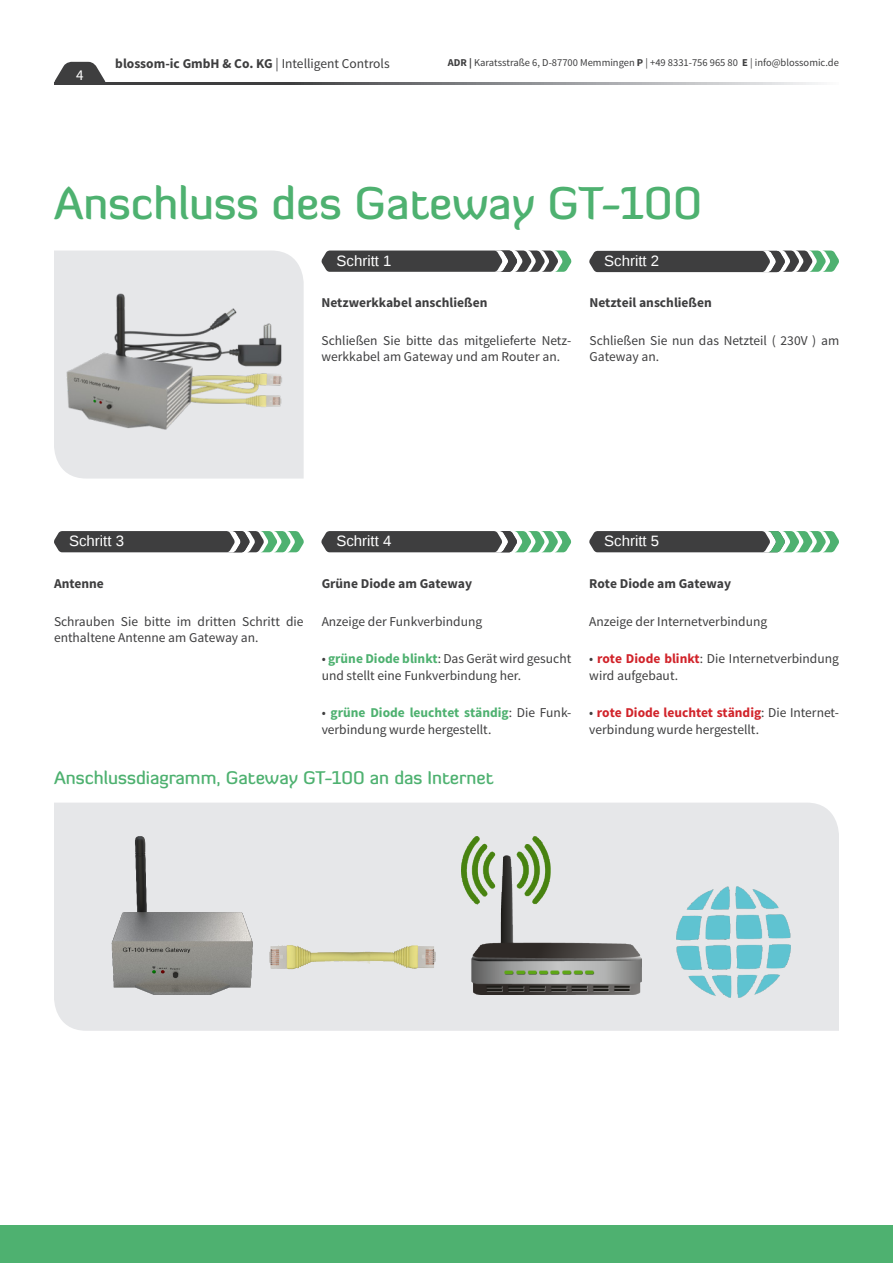
<style>
.page{position:relative;width:893px;height:1263px;background:#fff}
.page>*{position:absolute;margin:0;border:0;box-sizing:border-box;transform-origin:0 0}
.t1{font:500 45px "Diavlo";color:#4eb170}
.t2{font:500 18px "Diavlo";color:#4eb170}
.Body_Text__Regular{font:15px "Liberation Sans";color:#fff}
.t3{font:15px "Source Sans Pro";color:#fff}
.Body_Text__Regular-2{font:13.5px/16.2px "Source Sans Pro";color:#3e3e3f}
.Body_Text__Regular-3{font:700 13.5px "Source Sans Pro";color:#3e3e3f}
.t4{font:10.5px "Source Sans Pro";color:#3e3e3f}
.s1{font-weight:400}
.s2{font-weight:700}
.s3{font-weight:700;color:#4eb170}
.s4{font-weight:700;color:#d1232a}
</style>
<div class="page">
<svg style="left:106px;top:82px;width:712px;height:3px;background:#818284"></svg>
<svg style="left:54px;top:62px;width:52px;height:23px"></svg>
<div style="left:0;top:1225px;width:893px;height:38px;background:#4eb170"></div>
<div style="left:54px;top:803px;width:785px;height:228px;background:#e6e7e9"></div>
<img style="left:462px;top:837px;width:179px;height:157px">
<img style="left:267px;top:941px;width:171px;height:40px">
<img style="left:677px;top:887px;width:114px;height:111px">
<img style="left:111px;top:836px;width:141px;height:159px">
<div style="left:54px;top:251px;width:250px;height:228px;background:#e6e7e9"></div>
<img style="left:67px;top:291px;width:227px;height:141px">
<svg style="left:589px;top:251px;width:250px;height:21px;background:#565d59"></svg>
<svg style="left:322px;top:251px;width:249px;height:21px;background:#565958"></svg>
<svg style="left:54px;top:531px;width:250px;height:21px;background:#56615b"></svg>
<svg style="left:321px;top:531px;width:250px;height:21px;background:#57655d"></svg>
<svg style="left:589px;top:531px;width:250px;height:21px;background:#57695e"></svg>
<p class="t3" style="left:76px;top:65px;width:9px">4</p>
<p class="Body_Text__Regular-3" style="left:115px;top:54px;width:276px">blossom-ic GmbH &amp; Co. KG <span class="s1">| Intelligent Controls</span></p>
<p class="t4" style="left:448px;top:56px;width:393px"><span class="s2">ADR |</span> Karatsstraße 6, D-87700 Memmingen <span class="s2">P</span> | +49 8331-756 965 80 <span class="s2">E</span> | info@blossomic.de</p>
<p class="t1" style="left:54px;top:175px;width:650px">Anschluss des Gateway GT-100</p>
<p class="Body_Text__Regular" style="left:337px;top:252px;width:57px">Schritt 1</p>
<p class="Body_Text__Regular" style="left:604px;top:252px;width:57px">Schritt 2</p>
<p class="Body_Text__Regular-3" style="left:322px;top:294px;width:167px">Netzwerkkabel anschließen</p>
<p class="Body_Text__Regular-2" style="left:322px;top:333px;width:251px">Schließen Sie bitte das mitgelieferte Netz&shy;werkkabel am Gateway und am Router an.</p>
<p class="Body_Text__Regular-3" style="left:590px;top:294px;width:124px">Netzteil anschließen</p>
<p class="Body_Text__Regular-2" style="left:590px;top:333px;width:251px">Schließen Sie nun das Netzteil ( 230V ) am<br>Gateway an.</p>
<p class="Body_Text__Regular" style="left:69px;top:532px;width:57px">Schritt 3</p>
<p class="Body_Text__Regular-3" style="left:54px;top:574px;width:51px">Antenne</p>
<p class="Body_Text__Regular-2" style="left:54px;top:613px;width:251px">Schrauben Sie bitte im dritten Schritt die enthaltene Antenne am Gateway an.</p>
<p class="Body_Text__Regular" style="left:336px;top:532px;width:57px">Schritt 4</p>
<p class="Body_Text__Regular" style="left:604px;top:532px;width:57px">Schritt 5</p>
<p class="Body_Text__Regular-3" style="left:322px;top:574px;width:152px">Grüne Diode am Gateway</p>
<p class="Body_Text__Regular-2" style="left:322px;top:613px;width:162px">Anzeige der Funkverbindung</p>
<p class="Body_Text__Regular-2" style="left:322px;top:651px;width:251px">• <span class="s3">grüne Diode blinkt</span>: Das Gerät wird gesucht und stellt eine Funkverbindung her.</p>
<p class="Body_Text__Regular-2" style="left:322px;top:705px;width:251px">• <span class="s3">grüne Diode leuchtet ständig</span>: Die Funk&shy;verbindung wurde hergestellt.</p>
<p class="Body_Text__Regular-3" style="left:589px;top:574px;width:143px">Rote Diode am Gateway</p>
<p class="Body_Text__Regular-2" style="left:589px;top:613px;width:179px">Anzeige der Internetverbindung</p>
<p class="Body_Text__Regular-2" style="left:589px;top:651px;width:251px">• <span class="s4">rote Diode blinkt</span>: Die Internetverbindung wird aufgebaut.</p>
<p class="Body_Text__Regular-2" style="left:589px;top:705px;width:251px">• <span class="s4">rote Diode leuchtet ständig</span>: Die Internet&shy;verbindung wurde hergestellt.</p>
<p class="t2" style="left:54px;top:766px;width:441px">Anschlussdiagramm, Gateway GT-100 an das Internet</p>
</div>
